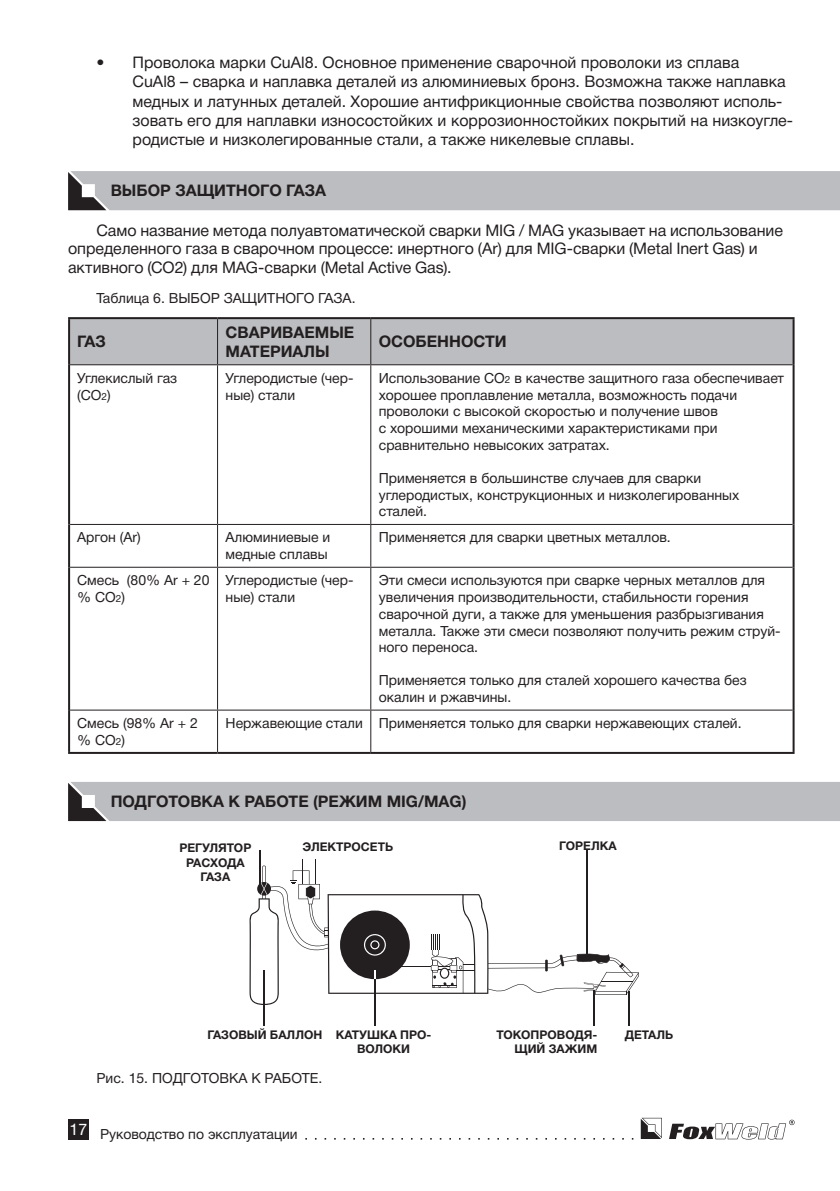
<style>
.page{position:relative;width:840px;height:1191px;background:#fff}
.page>*{position:absolute;margin:0;border:0;box-sizing:border-box;transform-origin:0 0}
.t1{font:16px/19.2px "Helvetica Neue Cyr";color:#231f20}
.t2{font:700 16px/19.2px "Helvetica Neue Cyr";color:#231f20}
.t3{font:14px/16.8px "Helvetica Neue Cyr";color:#231f20}
.t4{font:700 12px/14.4px "Helvetica Neue Cyr";color:#231f20;text-align:center}
.s1{font-size:10px}
</style>
<div class="page">
<svg style="left:305px;top:1138px;width:328px;height:1px"></svg>
<svg style="left:640px;top:1117px;width:21px;height:22px"></svg>
<svg style="left:669px;top:1119px;width:125px;height:20px"></svg>
<div style="left:68px;top:1119px;width:21px;height:20px;background:#231f20"></div>
<div style="left:68px;top:171px;width:771px;height:39px;background:#bcbdc0"></div>
<div style="left:70px;top:319px;width:722px;height:45px;background:#bcbdc0"></div>
<hr style="left:68px;top:317px;width:149px;height:2px;background:#231f20">
<hr style="left:68px;top:319px;width:2px;height:46px;background:#231f20">
<hr style="left:217px;top:317px;width:153px;height:2px;background:#231f20">
<hr style="left:370px;top:317px;width:424px;height:2px;background:#231f20">
<hr style="left:68px;top:365px;width:2px;height:159px;background:#231f20">
<hr style="left:68px;top:524px;width:2px;height:43px;background:#231f20">
<hr style="left:68px;top:567px;width:2px;height:143px;background:#231f20">
<hr style="left:68px;top:710px;width:2px;height:42px;background:#231f20">
<hr style="left:217px;top:319px;width:1px;height:45px;background:#231f20">
<hr style="left:370px;top:319px;width:1px;height:45px;background:#231f20">
<hr style="left:70px;top:364px;width:147px;height:1px;background:#231f20">
<hr style="left:217px;top:364px;width:153px;height:1px;background:#231f20">
<hr style="left:217px;top:365px;width:1px;height:159px;background:#231f20">
<hr style="left:370px;top:364px;width:422px;height:1px;background:#231f20">
<hr style="left:370px;top:365px;width:1px;height:159px;background:#231f20">
<hr style="left:70px;top:524px;width:147px;height:1px;background:#231f20">
<hr style="left:217px;top:524px;width:153px;height:1px;background:#231f20">
<hr style="left:217px;top:525px;width:1px;height:42px;background:#231f20">
<hr style="left:370px;top:524px;width:422px;height:1px;background:#231f20">
<hr style="left:370px;top:525px;width:1px;height:42px;background:#231f20">
<hr style="left:70px;top:567px;width:147px;height:1px;background:#231f20">
<hr style="left:217px;top:567px;width:153px;height:1px;background:#231f20">
<hr style="left:217px;top:568px;width:1px;height:141px;background:#231f20">
<hr style="left:370px;top:567px;width:422px;height:1px;background:#231f20">
<hr style="left:370px;top:568px;width:1px;height:141px;background:#231f20">
<hr style="left:217px;top:710px;width:1px;height:42px;background:#231f20">
<hr style="left:370px;top:710px;width:1px;height:42px;background:#231f20">
<hr style="left:70px;top:709px;width:147px;height:1px;background:#231f20">
<hr style="left:217px;top:709px;width:153px;height:1px;background:#231f20">
<hr style="left:370px;top:709px;width:422px;height:1px;background:#231f20">
<hr style="left:792px;top:319px;width:2px;height:46px;background:#231f20">
<hr style="left:792px;top:365px;width:2px;height:159px;background:#231f20">
<hr style="left:792px;top:524px;width:2px;height:43px;background:#231f20">
<hr style="left:792px;top:567px;width:2px;height:143px;background:#231f20">
<hr style="left:792px;top:710px;width:2px;height:42px;background:#231f20">
<hr style="left:68px;top:752px;width:149px;height:2px;background:#231f20">
<hr style="left:217px;top:752px;width:153px;height:2px;background:#231f20">
<hr style="left:370px;top:752px;width:424px;height:2px;background:#231f20">
<div style="left:68px;top:782px;width:771px;height:39px;background:#bcbdc0"></div>
<hr style="left:374px;top:970px;width:1px;height:55px;background:#231f20">
<hr style="left:263px;top:970px;width:1px;height:55px;background:#231f20">
<hr style="left:592px;top:990px;width:2px;height:35px;background:#231f20">
<hr style="left:259px;top:851px;width:1px;height:35px;background:#231f20">
<hr style="left:627px;top:991px;width:1px;height:34px;background:#231f20">
<hr style="left:586px;top:851px;width:1px;height:103px;background:#231f20">
<svg style="left:249px;top:859px;width:389px;height:146px"></svg>
<p class="t1" style="left:132px;top:53px;width:661px;text-indent:-36px">• Проволока марки CuAl8. Основное применение сварочной проволоки из сплава<br>CuAl8 – cварка и наплавка деталей из алюминиевых бронз. Возможна также наплавка медных и латунных деталей. Хорошие антифрикционные свойства позволяют исполь&shy;зовать его для наплавки износостойких и коррозионностойких покрытий на низкоугле&shy;родистые и низколегированные стали, а также никелевые сплавы.</p>
<p class="t2" style="left:111px;top:181px;width:217px">ВЫБОР ЗАЩИТНОГО ГАЗА</p>
<p class="t1" style="left:68px;top:221px;width:716px;line-height:18.6px;text-indent:28px">Само название метода полуавтоматической сварки MIG / MAG указывает на использование определенного газа в сварочном процессе: инертного (Ar) для MIG-сварки (Metal Inert Gas) и активного (СО2) для MАG-сварки (Metal Active Gas).</p>
<p class="t3" style="left:96px;top:290px;width:260px">Таблица 6. ВЫБОР ЗАЩИТНОГО ГАЗА.</p>
<p class="t2" style="left:77px;top:332px;width:30px">ГАЗ</p>
<p class="t2" style="left:225px;top:322px;width:130px">СВАРИВАЕМЫЕ<br>МАТЕРИАЛЫ</p>
<p class="t2" style="left:378px;top:332px;width:129px">ОСОБЕННОСТИ</p>
<p class="t3" style="left:77px;top:369px;width:102px">Углекислый газ (СО<span class="s1">2</span>)</p>
<p class="t3" style="left:225px;top:369px;width:129px">Углеродистые (чер&shy;ные) стали</p>
<p class="t3" style="left:378px;top:369px;width:406px">Использование СО<span class="s1">2</span> в качестве защитного газа обеспечивает хорошее проплавление металла, возможность подачи проволоки с высокой скоростью и получение швов<br>с хорошими механическими характеристиками при сравнительно невысоких затратах.</p>
<p class="t3" style="left:378px;top:469px;width:362px">Применяется в большинстве случаев для сварки углеродистых, конструкционных и низколегированных сталей.</p>
<p class="t3" style="left:77px;top:529px;width:65px">Аргон (Ar)</p>
<p class="t3" style="left:225px;top:529px;width:106px">Алюминиевые и медные сплавы</p>
<p class="t3" style="left:378px;top:529px;width:293px">Применяется для сварки цветных металлов.</p>
<p class="t3" style="left:77px;top:572px;width:134px">Смесь (80% Ar + 20 % СО<span class="s1">2</span>)</p>
<p class="t3" style="left:225px;top:572px;width:129px">Углеродистые (чер&shy;ные) стали</p>
<p class="t3" style="left:378px;top:572px;width:403px">Эти смеси используются при сварке черных металлов для увеличения производительности, стабильности горения сварочной дуги, а также для уменьшения разбрызгивания металла. Также эти смеси позволяют получить режим струй&shy;ного переноса.</p>
<p class="t3" style="left:378px;top:672px;width:369px">Применяется только для сталей хорошего качества без окалин и ржавчины.</p>
<p class="t3" style="left:77px;top:715px;width:122px">Смесь (98% Ar + 2 % СО<span class="s1">2</span>)</p>
<p class="t3" style="left:225px;top:715px;width:139px">Нержавеющие стали</p>
<p class="t3" style="left:378px;top:715px;width:364px">Применяется только для сварки нержавеющих сталей.</p>
<p class="t2" style="left:111px;top:792px;width:357px">ПОДГОТОВКА К РАБОТЕ (РЕЖИМ MIG/MAG)</p>
<p class="t4" style="left:179px;top:841px;width:73px">РЕГУЛЯТОР</p>
<p class="t4" style="left:302px;top:839px;width:92px">ЭЛЕКТРОСЕТЬ</p>
<p class="t4" style="left:186px;top:855px;width:60px">РАСХОДА<br>ГАЗА</p>
<p class="t4" style="left:558px;top:838px;width:59px">ГОРЕЛКА</p>
<p class="t4" style="left:207px;top:1027px;width:116px">ГАЗОВЫЙ БАЛЛОН</p>
<p class="t4" style="left:335px;top:1027px;width:97px">КАТУШКА ПРО-<br>ВОЛОКИ</p>
<p class="t4" style="left:496px;top:1027px;width:102px;text-align:right">ТОКОПРОВОДЯ-<br>ЩИЙ ЗАЖИМ</p>
<p class="t4" style="left:624px;top:1027px;width:50px">ДЕТАЛЬ</p>
<p class="t3" style="left:96px;top:1069px;width:227px">Рис. 15. ПОДГОТОВКА К РАБОТЕ.</p>
<p class="t3" style="left:70px;top:1126px;width:229px"><sup>17</sup> Руководство по эксплуатации</p>
</div>
